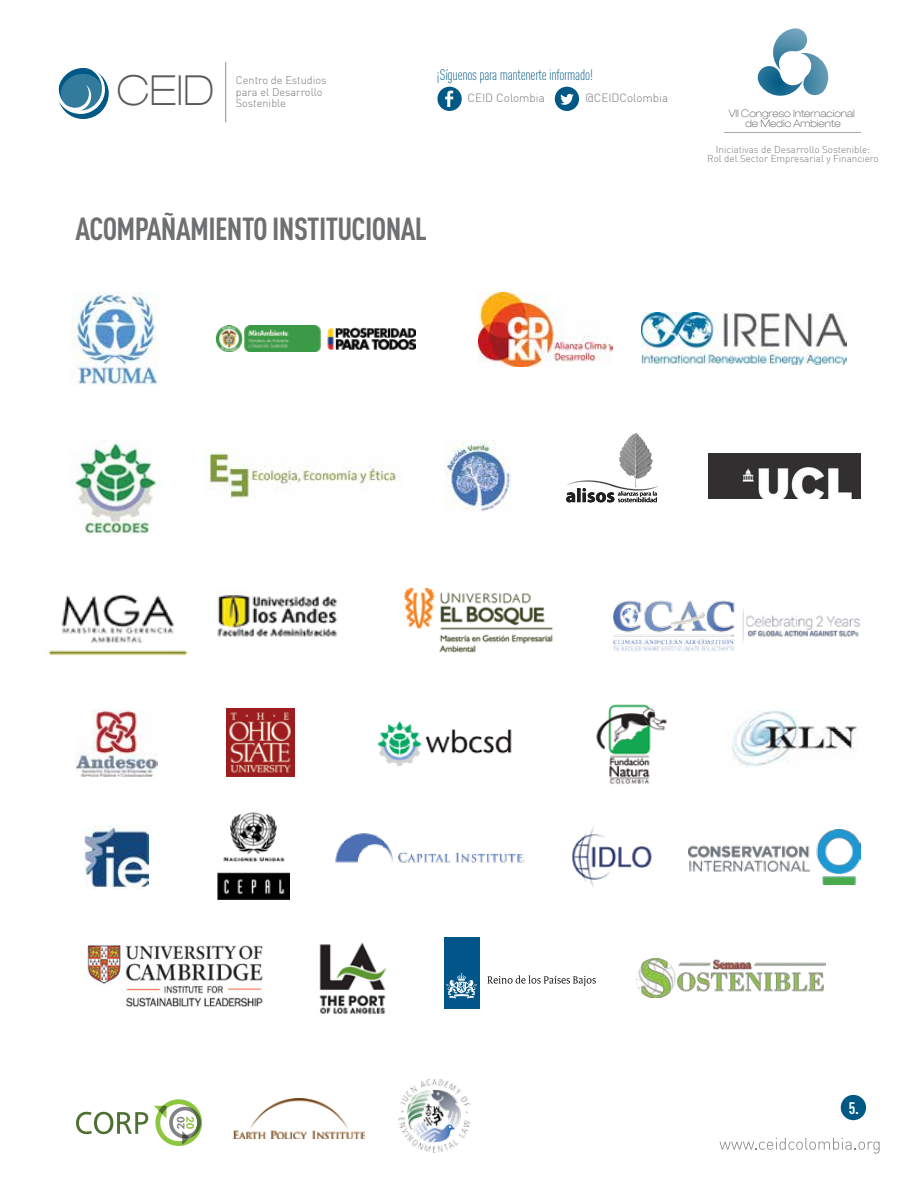
<style>
.page{position:relative;width:918px;height:1188px;background:#fff}
.page>*{position:absolute;margin:0;border:0;box-sizing:border-box;transform-origin:0 0}
.t1{font:100 expanded 41.25px "Helvetica 33";color:#595a5c}
.t2{font:700 31.5px "DIN Cond";letter-spacing:-.02em;color:#6d6f71}
.t3{font:700 16.5px "DIN Cond";color:#fff}
.t4{font:15.15px "DIN Cond Light Alternate";letter-spacing:-.02em;color:#005984}
.t5{font:300 11.7px "DIN";color:#767a7c}
.t6{font:300 10.95px/11.1px "DIN";color:#75797b}
.t7{font:100 expanded 10.2px/9.8px "Helvetica 33";color:#595a5c;text-align:center}
.t8{font:300 9.9px/8.6px "DIN";color:#75797b;text-align:center}
</style>
<div class="page">
<div style="left:58px;top:68px;width:51px;height:51px;background:#005984;border-radius:50%"></div>
<hr style="left:225px;top:62px;width:1px;height:60px;background:#a7aaac">
<svg style="left:58px;top:68px;width:47px;height:46px"></svg>
<div style="left:555px;top:87px;width:24px;height:24px;background:#005984;border-radius:50%"></div>
<svg style="left:560px;top:94px;width:14px;height:11px"></svg>
<div style="left:437px;top:87px;width:25px;height:24px;background:#005984;border-radius:50%"></div>
<svg style="left:445px;top:91px;width:8px;height:16px"></svg>
<svg style="left:719px;top:1138px;width:161px;height:16px"></svg>
<img style="left:234px;top:1098px;width:130px;height:41px">
<svg style="left:76px;top:1112px;width:72px;height:22px"></svg>
<svg style="left:154px;top:1099px;width:48px;height:47px"></svg>
<img style="left:398px;top:1079px;width:73px;height:74px">
<img style="left:444px;top:441px;width:66px;height:70px">
<img style="left:75px;top:710px;width:83px;height:67px">
<img style="left:71px;top:292px;width:86px;height:93px">
<img style="left:572px;top:827px;width:80px;height:61px">
<img style="left:731px;top:710px;width:126px;height:57px">
<img style="left:72px;top:441px;width:89px;height:93px">
<img style="left:205px;top:452px;width:191px;height:47px">
<img style="left:216px;top:326px;width:200px;height:26px">
<img style="left:566px;top:433px;width:92px;height:70px">
<img style="left:48px;top:594px;width:140px;height:62px">
<img style="left:217px;top:594px;width:121px;height:43px">
<hr style="left:725px;top:132px;width:136px;height:1px;background:#a7aaac">
<svg style="left:758px;top:28px;width:70px;height:68px"></svg>
<img style="left:642px;top:313px;width:204px;height:52px">
<img style="left:708px;top:453px;width:153px;height:46px">
<img style="left:85px;top:826px;width:63px;height:63px">
<img style="left:335px;top:833px;width:189px;height:30px">
<img style="left:218px;top:813px;width:71px;height:87px">
<img style="left:227px;top:709px;width:67px;height:68px">
<img style="left:478px;top:293px;width:134px;height:73px">
<img style="left:689px;top:830px;width:172px;height:55px">
<div style="left:841px;top:1095px;width:25px;height:25px;background:#005984;border-radius:50%"></div>
<img style="left:596px;top:704px;width:71px;height:81px">
<img style="left:377px;top:721px;width:135px;height:45px">
<img style="left:403px;top:587px;width:150px;height:66px">
<img style="left:614px;top:600px;width:246px;height:51px">
<img style="left:87px;top:946px;width:176px;height:60px">
<img style="left:319px;top:943px;width:68px;height:71px">
<div style="left:444px;top:937px;width:35px;height:72px;background:#005589"></div>
<svg style="left:446px;top:973px;width:31px;height:26px"></svg>
<svg style="left:487px;top:975px;width:109px;height:11px"></svg>
<img style="left:637px;top:959px;width:188px;height:38px">
<h1 class="t1" style="left:117px;top:66px;width:99px">CEID</h1>
<p class="t6" style="left:236px;top:75px;width:92px">Centro de Estudios para el Desarrollo</p>
<p class="t6" style="left:236px;top:97px;width:52px">Sostenible</p>
<h3 class="t4" style="left:437px;top:66px;width:158px">¡Síguenos para mantenerte informado!</h3>
<p class="t5" style="left:467px;top:91px;width:79px">CEID Colombia</p>
<p class="t5" style="left:586px;top:91px;width:84px">@CEIDColombia</p>
<h2 class="t2" style="left:75px;top:209px;width:353px">ACOMPAÑAMIENTO INSTITUCIONAL</h2>
<p class="t7" style="left:729px;top:109px;width:128px">VII Congreso Internacional de Medio Ambiente</p>
<p class="t8" style="left:707px;top:145px;width:173px">Iniciativas de Desarrollo Sostenible:<br>Rol del Sector Empresarial y Financiero</p>
<h3 class="t3" style="left:849px;top:1098px;width:12px">5.</h3>
</div>
